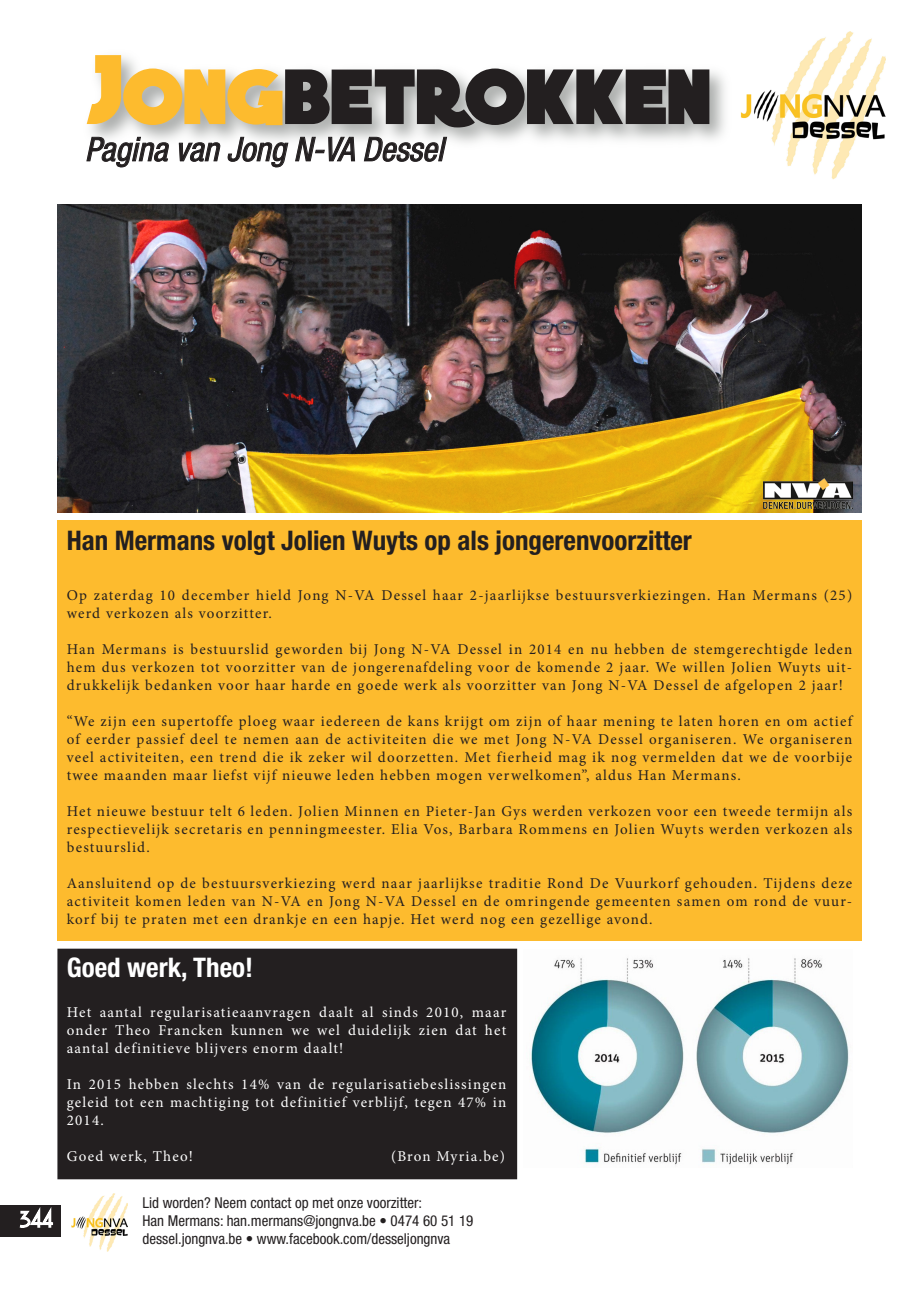
<style>
.page{position:relative;width:919px;height:1289px;background:#fff}
.page>*{position:absolute;margin:0;border:0;box-sizing:border-box;transform-origin:0 0}
.t1{font:italic condensed 33px "Helvetica Neue LT Std";color:#231f20}
.Titels{font:700 condensed 27px "Helvetica Neue LT Std";color:#231f20}
.Titels-2{font:700 condensed 27px "Helvetica Neue LT Std";color:#fff}
.Tekst{font:15px/18px "Minion Pro";letter-spacing:.08em;color:#231f20;text-align:justify}
.Tekst-2{font:15px/18px "Minion Pro";letter-spacing:.08em;color:#fff;text-align:justify}
.t2{font:condensed 15px/18px "Helvetica Neue LT Std";color:#231f20}
</style>
<div class="page">
<div style="left:0;top:1204px;width:61px;height:32px;background:#231f20"></div>
<svg style="left:18px;top:1204px;width:36px;height:24px"></svg>
<img style="left:71px;top:1193px;width:57px;height:58px">
<img style="left:86px;top:69px;width:639px;height:71px">
<img style="left:740px;top:32px;width:145px;height:148px">
<svg style="left:87px;top:55px;width:622px;height:113px"></svg>
<div style="left:57px;top:520px;width:804px;height:421px;background:#fdbb2e"></div>
<img style="left:57px;top:204px;width:804px;height:308px">
<img style="left:763px;top:478px;width:89px;height:30px">
<div style="left:58px;top:949px;width:458px;height:229px;background:#231f20"></div>
<div style="left:57px;top:948px;width:460px;height:231px;border:2px solid #231f20"></div>
<img style="left:530px;top:958px;width:319px;height:207px">
<p class="t1" style="left:85px;top:130px;width:360px">Pagina van Jong N-VA Dessel</p>
<p class="Titels" style="left:67px;top:523px;width:626px">Han Mermans volgt Jolien Wuyts op als jongerenvoorzitter</p>
<p class="Tekst" style="left:67px;top:586px;width:786px">Op zaterdag 10 december hield Jong N-VA Dessel haar 2-jaarlijkse bestuursverkiezingen. Han Mermans (25) werd verkozen als voorzitter.</p>
<p class="Tekst" style="left:67px;top:640px;width:786px">Han Mermans is bestuurslid geworden bij Jong N-VA Dessel in 2014 en nu hebben de stemgerechtigde leden hem dus verkozen tot voorzitter van de jongerenafdeling voor de komende 2 jaar. We willen Jolien Wuyts uit&shy;drukkelijk bedanken voor haar harde en goede werk als voorzitter van Jong N-VA Dessel de afgelopen 2 jaar!</p>
<p class="Tekst" style="left:67px;top:712px;width:786px">“We zijn een supertoffe ploeg waar iedereen de kans krijgt om zijn of haar mening te laten horen en om actief of eerder passief deel te nemen aan de activiteiten die we met Jong N-VA Dessel organiseren. We organiseren veel activiteiten, een trend die ik zeker wil doorzetten. Met fierheid mag ik nog vermelden dat we de voorbije twee maanden maar liefst vijf nieuwe leden hebben mogen verwelkomen”, aldus Han Mermans.</p>
<p class="Tekst" style="left:67px;top:802px;width:786px">Het nieuwe bestuur telt 6 leden. Jolien Minnen en Pieter-Jan Gys werden verkozen voor een tweede termijn als respectievelijk secretaris en penningmeester. Elia Vos, Barbara Rommens en Jolien Wuyts werden verkozen als bestuurslid.</p>
<p class="Tekst" style="left:67px;top:874px;width:786px">Aansluitend op de bestuursverkiezing werd naar jaarlijkse traditie Rond De Vuurkorf gehouden. Tijdens deze activiteit komen leden van N-VA en Jong N-VA Dessel en de omringende gemeenten samen om rond de vuur&shy;korf bij te praten met een drankje en een hapje. Het werd nog een gezellige avond.</p>
<p class="Titels-2" style="left:67px;top:951px;width:188px">Goed werk, Theo!</p>
<p class="Tekst-2" style="left:67px;top:1003px;width:441px">Het aantal regularisatieaanvragen daalt al sinds 2010, maar onder Theo Francken kunnen we wel duidelijk zien dat het aantal definitieve blijvers enorm daalt!</p>
<p class="Tekst-2" style="left:67px;top:1075px;width:441px">In 2015 hebben slechts 14% van de regularisatiebeslissingen geleid tot een machtiging tot definitief verblijf, tegen 47% in 2014.</p>
<p class="Tekst-2" style="left:67px;top:1147px;width:128px">Goed werk, Theo!</p>
<p class="Tekst-2" style="left:391px;top:1147px;width:115px">(Bron Myria.be)</p>
<p class="t2" style="left:142px;top:1193px;width:332px">Lid worden? Neem contact op met onze voorzitter:<br>Han Mermans: han.mermans@jongnva.be • 0474 60 51 19 dessel.jongnva.be • www.facebook.com/desseljongnva</p>
</div>
